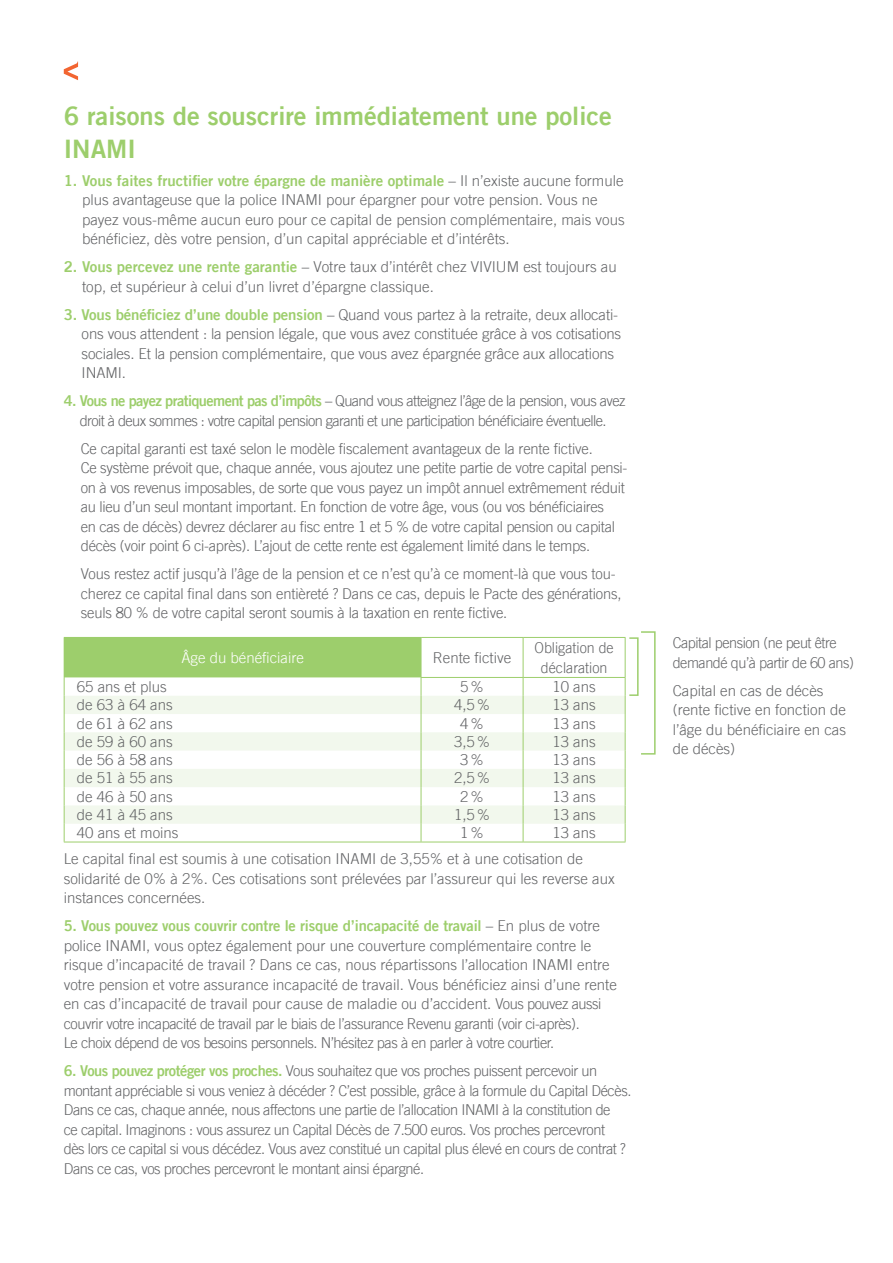
<style>
.page{position:relative;width:893px;height:1263px;background:#fff}
.page>*{position:absolute;margin:0;border:0;box-sizing:border-box;transform-origin:0 0}
.t1{font:25.5px/33px "Trade Gothic LT Bold Two";color:#9dce6c}
.t2{font:300 15px/19.5px "Trade Gothic LT";letter-spacing:-.01em;color:#636466}
.t3{font:300 15px/19.5px "Trade Gothic LT";letter-spacing:-.03em;color:#636466}
.t4{font:300 15px/19.5px "Trade Gothic LT";letter-spacing:-.04em;color:#636466;text-align:center}
.t5{font:15px "Trade Gothic LT Bold Two";letter-spacing:-.01em;color:#9dce6c}
.t6{font:300 15px/19.5px "Trade Gothic LT";letter-spacing:-.03em;color:#636466;scale:.96 1}
.t7{font:300 15px/19.5px "Trade Gothic LT";letter-spacing:-.01em;color:#636466;text-align:center;scale:.95 1}
.t8{font:300 15px "Trade Gothic LT";color:#fff}
.s1{font-family:"Trade Gothic LT";font-weight:300;color:#636466}
.s2{font-family:"Trade Gothic LT Bold Two";font-weight:400;color:#9dce6c}
</style>
<div class="page">
<svg style="left:64px;top:62px;width:14px;height:18px"></svg>
<div style="left:64px;top:637px;width:357px;height:40px;background:#9dce6c"></div>
<svg style="left:65px;top:677px;width:356px;height:165px"></svg>
<svg style="left:65px;top:696px;width:356px;height:128px;fill:#f2f8ed"></svg>
<svg style="left:64px;top:677px;width:1px;height:165px"></svg>
<svg style="left:421px;top:637px;width:205px;height:205px"></svg>
<hr style="left:64px;top:842px;width:357px;height:1px;background:#9dce6c">
<hr style="left:421px;top:842px;width:102px;height:1px;background:#9dce6c">
<hr style="left:523px;top:842px;width:102px;height:1px;background:#9dce6c">
<hr style="left:421px;top:677px;width:102px;height:1px;background:#9dce6c">
<hr style="left:523px;top:677px;width:102px;height:1px;background:#9dce6c">
<div style="left:640px;top:631px;width:16px;height:124px;border:2px solid #9dce6c"></div>
<div style="left:629px;top:637px;width:10px;height:59px;border:2px solid #9dce6c"></div>
<h1 class="t1" style="left:64px;top:99px;width:550px">6 raisons de souscrire immédiatement une police<br>INAMI</h1>
<p class="t5" style="left:64px;top:171px;width:561px">1. Vous faites fructifier votre épargne de manière optimale <span class="s1">– Il n’existe aucune formule</span></p>
<p class="t2" style="left:82px;top:190px;width:544px">plus avantageuse que la police INAMI pour épargner pour votre pension. Vous ne payez vous-même aucun euro pour ce capital de pension complémentaire, mais vous bénéficiez, dès votre pension, d’un capital appréciable et d’intérêts.</p>
<p class="t2" style="left:82px;top:257px;width:536px;text-indent:-18px"><span class="s2">2. Vous percevez une rente garantie</span> – Votre taux d’intérêt chez VIVIUM est toujours au top, et supérieur à celui d’un livret d’épargne classique.</p>
<p class="t2" style="left:82px;top:304px;width:541px;text-indent:-18px"><span class="s2">3. Vous bénéficiez d’une double pension</span> – Quand vous partez à la retraite, deux allocati&shy;ons vous attendent : la pension légale, que vous avez constituée grâce à vos cotisations sociales. Et la pension complémentaire, que vous avez épargnée grâce aux allocations INAMI.</p>
<p class="t4" style="left:64px;top:391px;width:563px"><span class="s2">4. Vous ne payez pratiquement pas d’impôts</span> – Quand vous atteignez l’âge de la pension, vous avez droit à deux sommes : votre capital pension garanti et une participation bénéficiaire éventuelle.</p>
<p class="t2" style="left:81px;top:438px;width:548px">Ce capital garanti est taxé selon le modèle fiscalement avantageux de la rente fictive.<br>Ce système prévoit que, chaque année, vous ajoutez une petite partie de votre capital pensi&shy;on à vos revenus imposables, de sorte que vous payez un impôt annuel extrêmement réduit au lieu d’un seul montant important. En fonction de votre âge, vous (ou vos bénéficiaires<br>en cas de décès) devrez déclarer au fisc entre 1 et 5 % de votre capital pension ou capital décès (voir point 6 ci-après). L’ajout de cette rente est également limité dans le temps.</p>
<p class="t2" style="left:81px;top:564px;width:542px">Vous restez actif jusqu’à l’âge de la pension et ce n’est qu’à ce moment-là que vous tou&shy;cherez ce capital final dans son entièreté ? Dans ce cas, depuis le Pacte des générations, seuls 80 % de votre capital seront soumis à la taxation en rente fictive.</p>
<p class="t8" style="left:181px;top:649px;width:124px">Âge du bénéficiaire</p>
<p class="t2" style="left:433px;top:648px;width:80px">Rente fictive</p>
<p class="t7" style="left:534px;top:638px;width:85px">Obligation de déclaration</p>
<p class="t2" style="left:77px;top:677px;width:92px">65 ans et plus</p>
<p class="t2" style="left:460px;top:677px;width:25px">5%</p>
<p class="t2" style="left:552px;top:677px;width:45px">10 ans</p>
<p class="t2" style="left:77px;top:695px;width:97px">de 63 à 64 ans</p>
<p class="t2" style="left:454px;top:695px;width:38px">4,5%</p>
<p class="t2" style="left:552px;top:695px;width:45px">13 ans</p>
<p class="t2" style="left:77px;top:713px;width:97px">de 61 à 62 ans</p>
<p class="t2" style="left:460px;top:713px;width:25px">4%</p>
<p class="t2" style="left:552px;top:713px;width:45px">13 ans</p>
<p class="t2" style="left:77px;top:731px;width:97px">de 59 à 60 ans</p>
<p class="t2" style="left:454px;top:731px;width:38px">3,5%</p>
<p class="t2" style="left:552px;top:731px;width:45px">13 ans</p>
<p class="t2" style="left:77px;top:750px;width:97px">de 56 à 58 ans</p>
<p class="t2" style="left:460px;top:750px;width:25px">3%</p>
<p class="t2" style="left:552px;top:750px;width:45px">13 ans</p>
<p class="t2" style="left:77px;top:768px;width:97px">de 51 à 55 ans</p>
<p class="t2" style="left:454px;top:768px;width:38px">2,5%</p>
<p class="t2" style="left:552px;top:768px;width:45px">13 ans</p>
<p class="t2" style="left:77px;top:786px;width:97px">de 46 à 50 ans</p>
<p class="t2" style="left:460px;top:786px;width:25px">2%</p>
<p class="t2" style="left:552px;top:786px;width:45px">13 ans</p>
<p class="t2" style="left:77px;top:805px;width:97px">de 41 à 45 ans</p>
<p class="t2" style="left:454px;top:805px;width:38px">1,5%</p>
<p class="t2" style="left:552px;top:805px;width:45px">13 ans</p>
<p class="t2" style="left:77px;top:823px;width:103px">40 ans et moins</p>
<p class="t2" style="left:460px;top:823px;width:25px">1%</p>
<p class="t2" style="left:64px;top:819px;width:533px;line-height:26.2px;text-indent:489px">13 ans<br>Le capital final est soumis à une cotisation INAMI de 3,55% et à une cotisation de</p>
<p class="t2" style="left:64px;top:869px;width:552px">solidarité de 0% à 2%. Ces cotisations sont prélevées par l’assureur qui les reverse aux instances concernées.</p>
<p class="t5" style="left:64px;top:917px;width:538px">5. Vous pouvez vous couvrir contre le risque d’incapacité de travail <span class="s1">– En plus de votre</span></p>
<p class="t2" style="left:64px;top:936px;width:555px">police INAMI, vous optez également pour une couverture complémentaire contre le risque d’incapacité de travail ? Dans ce cas, nous répartissons l’allocation INAMI entre votre pension et votre assurance incapacité de travail. Vous bénéficiez ainsi d’une rente en cas d’incapacité de travail pour cause de maladie ou d’accident. Vous pouvez aussi couvrir votre incapacité de travail par le biais de l’assurance Revenu garanti (voir ci-après).<br>Le choix dépend de vos besoins personnels. N’hésitez pas à en parler à votre courtier.</p>
<p class="t3" style="left:64px;top:1061px;width:569px"><span class="s2">6. Vous pouvez protéger vos proches.</span> Vous souhaitez que vos proches puissent percevoir un montant appréciable si vous veniez à décéder ? C’est possible, grâce à la formule du Capital Décès.<br>Dans ce cas, chaque année, nous affectons une partie de l’allocation INAMI à la constitution de<br>ce capital. Imaginons : vous assurez un Capital Décès de 7.500 euros. Vos proches percevront<br>dès lors ce capital si vous décédez. Vous avez constitué un capital plus élevé en cours de contrat ?<br>Dans ce cas, vos proches percevront le montant ainsi épargné.</p>
<p class="t6" style="left:673px;top:633px;width:190px">Capital pension (ne peut être demandé qu’à partir de 60 ans)</p>
<p class="t2" style="left:673px;top:680px;width:175px">Capital en cas de décès (rente fictive en fonction de l’âge du bénéficiaire en cas de décès)</p>
</div>
